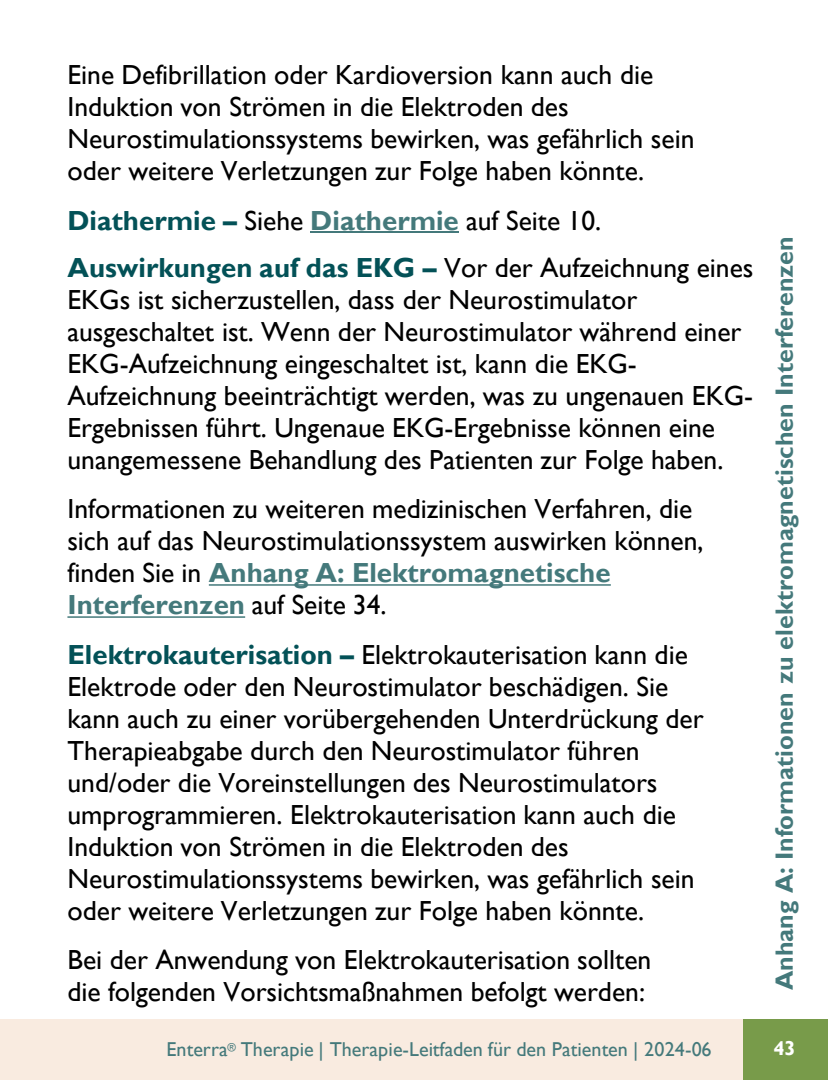
<style>
.page{position:relative;width:828px;height:1080px;background:#fff}
.page>*{position:absolute;margin:0;border:0;box-sizing:border-box;transform-origin:0 0}
.t1{font:27.5px/32px "Gill Sans";color:#000}
.t2{font:700 25px "Gill Sans";color:#44797b}
.t3{font:20px "Gill Sans";letter-spacing:.005em;color:#44797b}
.t4{font:700 20px "Gill Sans";color:#fff}
.s1{font-weight:700;color:#035157}
.s2{font-weight:700;color:#44797b}
</style>
<div class="page">
<div style="left:0;top:1020px;width:742px;height:60px;background:#f9ebe0"></div>
<div style="left:742px;top:1020px;width:85px;height:60px;background:#789b4a"></div>
<hr style="left:310px;top:232px;width:149px;height:1px;background:#44797b">
<svg style="left:209px;top:584px;width:401px;height:2px"></svg>
<svg style="left:67px;top:616px;width:178px;height:2px"></svg>
<p class="t1" style="left:67px;top:59px;width:628px">Eine Defibrillation oder Kardioversion kann auch die Induktion von Strömen in die Elektroden des Neurostimulationssystems bewirken, was gefährlich sein oder weitere Verletzungen zur Folge haben könnte.</p>
<p class="t1" style="left:67px;top:205px;width:535px"><span class="s1">Diathermie –</span> Siehe <span class="s2">Diathermie</span> auf Seite 10.</p>
<p class="t1" style="left:67px;top:252px;width:687px"><span class="s1">Auswirkungen auf das EKG –</span> Vor der Aufzeichnung eines EKGs ist sicherzustellen, dass der Neurostimulator ausgeschaltet ist. Wenn der Neurostimulator während einer EKG-Aufzeichnung eingeschaltet ist, kann die EKG-Aufzeichnung beeinträchtigt werden, was zu ungenauen EKG-Ergebnissen führt. Ungenaue EKG-Ergebnisse können eine unangemessene Behandlung des Patienten zur Folge haben.</p>
<p class="t1" style="left:67px;top:493px;width:637px">Informationen zu weiteren medizinischen Verfahren, die sich auf das Neurostimulationssystem auswirken können, finden Sie in <span class="s2">Anhang A: Elektromagnetische Interferenzen</span> auf Seite 34.</p>
<p class="t1" style="left:67px;top:639px;width:637px"><span class="s1">Elektrokauterisation –</span> Elektrokauterisation kann die Elektrode oder den Neurostimulator beschädigen. Sie kann auch zu einer vorübergehenden Unterdrückung der Therapieabgabe durch den Neurostimulator führen und/oder die Voreinstellungen des Neurostimulators umprogrammieren. Elektrokauterisation kann auch die Induktion von Strömen in die Elektroden des Neurostimulationssystems bewirken, was gefährlich sein oder weitere Verletzungen zur Folge haben könnte.</p>
<p class="t1" style="left:67px;top:945px;width:585px">Bei der Anwendung von Elektrokauterisation sollten die folgenden Vorsichtsmaßnahmen befolgt werden:</p>
<p class="t2" style="left:769px;top:990px;width:755px;rotate:-90deg">Anhang A: Informationen zu elektromagnetischen Interferenzen</p>
<p class="t3" style="left:166px;top:1037px;width:546px">Enterra<sup>®</sup> Therapie | Therapie-Leitfaden für den Patienten | 2024-06</p>
<p class="t4" style="left:773px;top:1036px;width:24px">43</p>
</div>
